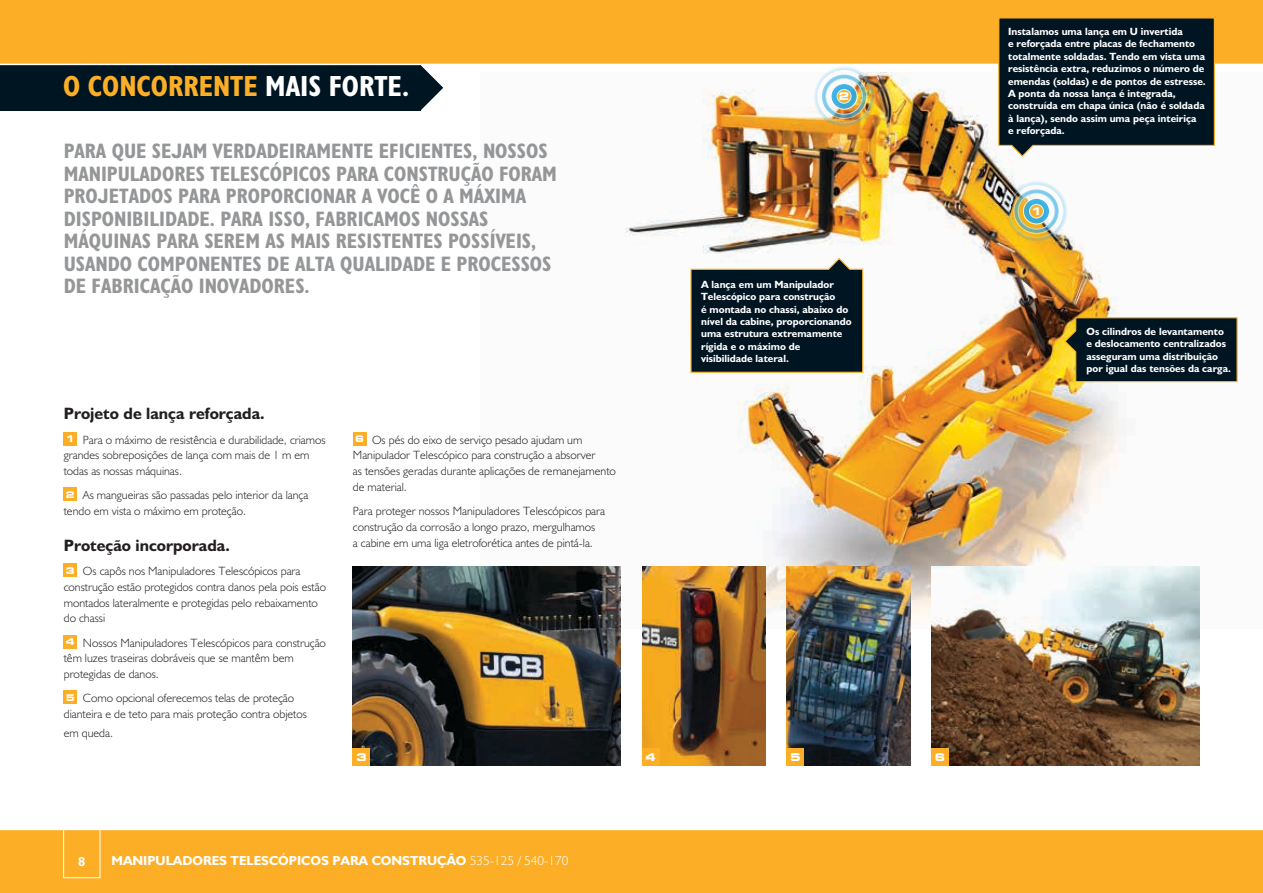
<style>
.page{position:relative;width:1263px;height:893px;background:#fff}
.page>*{position:absolute;margin:0;border:0;box-sizing:border-box;transform-origin:0 0}
.t1{font:29.25px "JCB Bold Condensed";color:#fcaf26}
.t2{font:21px/22.5px "JCB Bold Condensed";color:#949698}
.t3{font:700 16.5px "JCB Euro";color:#231f20}
.t4{font:700 13.2px "JCB Euro";color:#fff}
.t5{font:300 12px/15.8px "JCB Euro";color:#231f20}
.t6{font:700 10.5px/12.5px "JCB Euro";color:#fff}
.t7{font:700 expanded 10.5px "Square 721 BT";color:#fff}
.s1{color:#fff}
.s2{font-family:"Square 721 BT";font-weight:700;font-stretch:expanded;font-size:9.15px;color:#fff}
.s3{font-weight:300}
</style>
<div class="page">
<svg style="left:421px;top:65px;width:22px;height:45px"></svg>
<div style="left:0;top:54px;width:421px;height:57px;background:#001522"></div>
<img style="left:480px;top:72px;width:720px;height:556px">
<div style="left:0;top:829px;width:1263px;height:64px;background:#fcaf26"></div>
<hr style="left:0;top:829px;width:1263px;height:1px;background:#fff">
<div style="left:0;top:0;width:1263px;height:64px;background:#fcaf26"></div>
<hr style="left:0;top:64px;width:1263px;height:1px;background:#fff">
<div style="left:63px;top:819px;width:37px;height:59px;border:1px solid #fff"></div>
<div style="left:64px;top:432px;width:13px;height:13px;background:#fcaf26"></div>
<div style="left:64px;top:488px;width:13px;height:13px;background:#fcaf26"></div>
<div style="left:64px;top:564px;width:13px;height:13px;background:#fcaf26"></div>
<div style="left:64px;top:635px;width:13px;height:13px;background:#fcaf26"></div>
<div style="left:64px;top:691px;width:13px;height:13px;background:#fcaf26"></div>
<div style="left:353px;top:432px;width:13px;height:13px;background:#fcaf26"></div>
<img style="left:353px;top:567px;width:268px;height:198px">
<div style="left:353px;top:748px;width:17px;height:17px;background:#fcaf26"></div>
<img style="left:931px;top:567px;width:268px;height:198px">
<div style="left:931px;top:748px;width:17px;height:17px;background:#fcaf26"></div>
<svg style="left:998px;top:18px;width:217px;height:140px"></svg>
<svg style="left:1063px;top:317px;width:175px;height:66px"></svg>
<img style="left:1004px;top:180px;width:65px;height:63px">
<img style="left:812px;top:66px;width:64px;height:62px">
<svg style="left:690px;top:257px;width:174px;height:116px"></svg>
<img style="left:642px;top:567px;width:123px;height:198px">
<img style="left:787px;top:567px;width:123px;height:198px">
<div style="left:642px;top:748px;width:17px;height:17px;background:#fcaf26"></div>
<div style="left:787px;top:748px;width:17px;height:17px;background:#fcaf26"></div>
<h1 class="t1" style="left:63px;top:68px;width:347px">O CONCORRENTE <span class="s1">MAIS FORTE.</span></h1>
<p class="t2" style="left:64px;top:139px;width:495px">PARA QUE SEJAM VERDADEIRAMENTE EFICIENTES, NOSSOS MANIPULADORES TELESCÓPICOS PARA CONSTRUÇÃO FORAM PROJETADOS PARA PROPORCIONAR A VOCÊ O A MÁXIMA DISPONIBILIDADE. PARA ISSO, FABRICAMOS NOSSAS MÁQUINAS PARA SEREM AS MAIS RESISTENTES POSSÍVEIS, USANDO COMPONENTES DE ALTA QUALIDADE E PROCESSOS DE FABRICAÇÃO INOVADORES.</p>
<h3 class="t3" style="left:64px;top:403px;width:202px">Projeto de lança reforçada.</h3>
<p class="t5" style="left:64px;top:431px;width:263px"><span class="s2">1</span> Para o máximo de resistência e durabilidade, criamos grandes sobreposições de lança com mais de 1 m em todas as nossas máquinas.</p>
<p class="t5" style="left:64px;top:487px;width:246px"><span class="s2">2</span> As mangueiras são passadas pelo interior da lança tendo em vista o máximo em proteção.</p>
<h3 class="t3" style="left:64px;top:535px;width:168px">Proteção incorporada.</h3>
<p class="t5" style="left:64px;top:563px;width:264px"><span class="s2">3</span> Os capôs nos Manipuladores Telescópicos para construção estão protegidos contra danos pela pois estão montados lateralmente e protegidas pelo rebaixamento do chassi</p>
<p class="t5" style="left:64px;top:634px;width:264px"><span class="s2">4</span> Nossos Manipuladores Telescópicos para construção têm luzes traseiras dobráveis que se mantêm bem protegidas de danos.</p>
<p class="t5" style="left:64px;top:690px;width:245px"><span class="s2">5</span> Como opcional oferecemos telas de proteção dianteira e de teto para mais proteção contra objetos</p>
<p class="t5" style="left:64px;top:725px;width:51px">em queda.</p>
<p class="t5" style="left:353px;top:431px;width:264px"><span class="s2">6</span> Os pés do eixo de serviço pesado ajudam um Manipulador Telescópico para construção a absorver<br>as tensões geradas durante aplicações de remanejamento de material.</p>
<p class="t5" style="left:353px;top:503px;width:254px">Para proteger nossos Manipuladores Telescópicos para construção da corrosão a longo prazo, mergulhamos<br>a cabine em uma liga eletroforética antes de pintá-la.</p>
<p class="t7" style="left:839px;top:90px;width:12px">2</p>
<p class="t6" style="left:701px;top:278px;width:152px">A lança em um Manipulador<br>Telescópico para construção<br>é montada no chassi, abaixo do nível da cabine, proporcionando uma estrutura extremamente rígida e o máximo de visibilidade lateral.</p>
<p class="t7" style="left:356px;top:751px;width:12px">3</p>
<p class="t7" style="left:935px;top:751px;width:12px">6</p>
<p class="t7" style="left:645px;top:751px;width:12px">4</p>
<p class="t7" style="left:790px;top:751px;width:12px">5</p>
<p class="t4" style="left:78px;top:853px;width:9px">8</p>
<p class="t4" style="left:112px;top:852px;width:458px">MANIPULADORES TELESCÓPICOS PARA CONSTRUÇÃO <span class="s3">535-125 / 540-170</span></p>
<p class="t6" style="left:1008px;top:25px;width:199px">Instalamos uma lança em U invertida<br>e reforçada entre placas de fechamento totalmente soldadas. Tendo em vista uma resistência extra, reduzimos o número de emendas (soldas) e de pontos de estresse.<br>A ponta da nossa lança é integrada, construída em chapa única (não é soldada à lança), sendo assim uma peça inteiriça<br>e reforçada.</p>
<p class="t7" style="left:1031px;top:205px;width:12px">1</p>
<p class="t6" style="left:1086px;top:325px;width:146px">Os cilindros de levantamento e deslocamento centralizados asseguram uma distribuição por igual das tensões da carga.</p>
</div>
